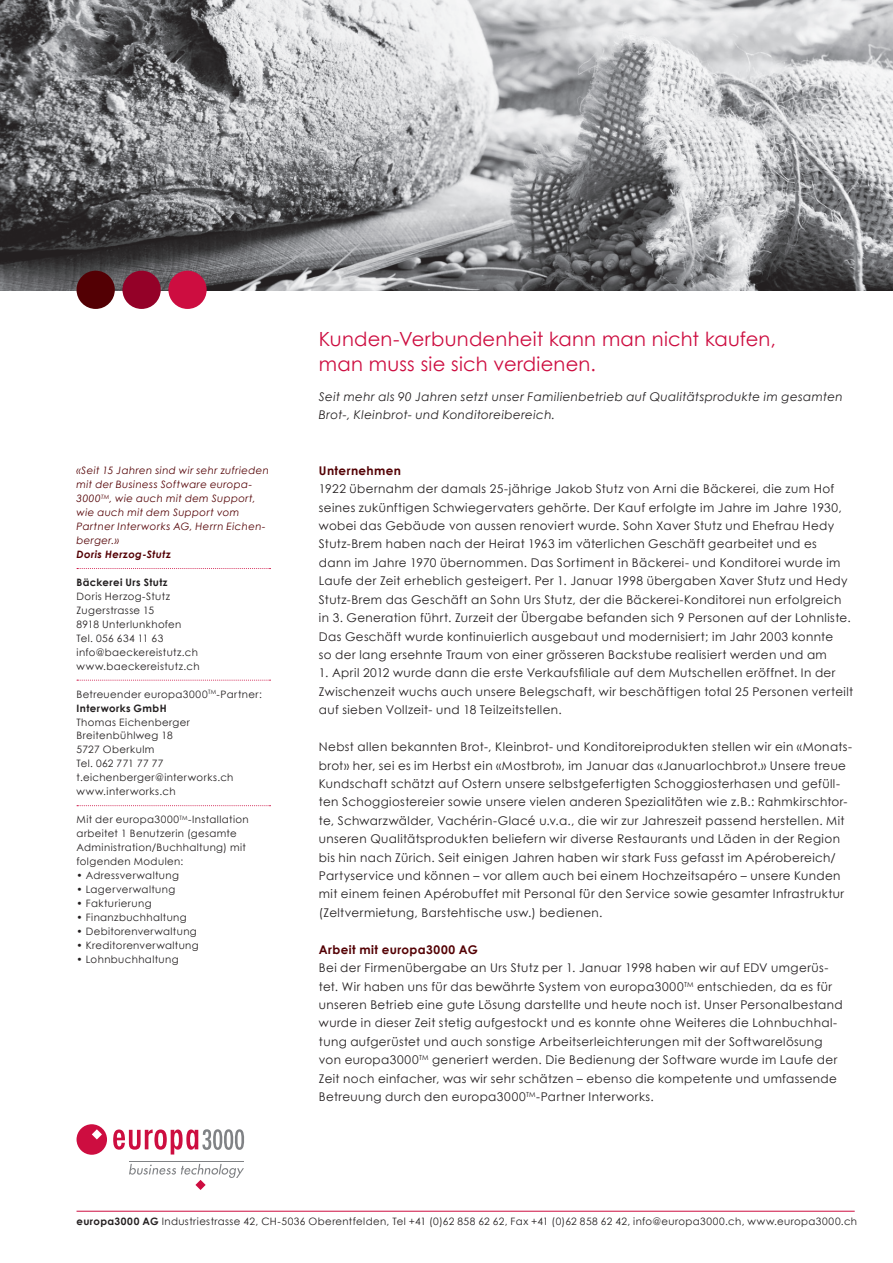
<style>
.page{position:relative;width:893px;height:1263px;background:#fff}
.page>*{position:absolute;margin:0;border:0;box-sizing:border-box;transform-origin:0 0}
.t1{font:19.5px/25.5px "Century Gothic";letter-spacing:.015em;color:#cd0d40}
.t2{font:12px/18.5px "Century Gothic";letter-spacing:.03em;color:#231f20}
.t3{font:italic 12px/18.5px "Century Gothic";letter-spacing:.03em;color:#231f20}
.t4{font:700 12px "Century Gothic";letter-spacing:.035em;color:#530004}
.t5{font:10.2px/14px "Century Gothic";letter-spacing:.035em;color:#231f20}
.t6{font:italic 10.2px/14px "Century Gothic";letter-spacing:.035em;color:#530004}
.t7{font:italic 700 10.2px "Century Gothic";letter-spacing:.045em;color:#530004}
.t8{font:700 10.2px "Century Gothic";letter-spacing:.035em;color:#231f20}
.s1{font-weight:700}
</style>
<div class="page">
<img style="left:0;top:0;width:893px;height:290px">
<svg style="left:77px;top:568px;width:194px;height:1px"></svg>
<svg style="left:77px;top:680px;width:194px;height:1px"></svg>
<svg style="left:77px;top:805px;width:194px;height:1px"></svg>
<hr style="left:77px;top:1211px;width:778px;height:1px;background:#cd0d40">
<div style="left:77px;top:271px;width:38px;height:38px;background:#530004;border-radius:50%"></div>
<div style="left:168px;top:271px;width:39px;height:38px;background:#cd0d40;border-radius:50%"></div>
<div style="left:122px;top:271px;width:39px;height:38px;background:#940128;border-radius:50%"></div>
<hr style="left:129px;top:1161px;width:115px;height:1px;background:#808285">
<svg style="left:77px;top:1124px;width:30px;height:31px"></svg>
<svg style="left:113px;top:1129px;width:131px;height:25px"></svg>
<svg style="left:129px;top:1164px;width:115px;height:26px"></svg>
<p class="t6" style="left:77px;top:464px;width:194px">«Seit 15 Jahren sind wir sehr zufrieden mit der Business Software europa-<br>3000<sup>TM</sup>, wie auch mit dem Support, wie auch mit dem Support vom<br>Partner Interworks AG, Herrn Eichen&shy;berger.»</p>
<p class="t7" style="left:77px;top:547px;width:96px">Doris Herzog-Stutz</p>
<p class="t8" style="left:77px;top:574px;width:93px">Bäckerei Urs Stutz</p>
<p class="t5" style="left:77px;top:589px;width:125px">Doris Herzog-Stutz<br>Zugerstrasse 15<br>8918 Unterlunkhofen<br>Tel. 056 634 11 63 info@baeckereistutz.ch www.baeckereistutz.ch</p>
<p class="t5" style="left:77px;top:687px;width:187px">Betreuender europa3000<sup>TM</sup>-Partner:<br><span class="s1">Interworks GmbH</span></p>
<p class="t5" style="left:77px;top:715px;width:158px">Thomas Eichenberger<br>Breitenbühlweg 18<br>5727 Oberkulm<br>Tel. 062 771 77 77 t.eichenberger@interworks.ch www.interworks.ch</p>
<p class="t5" style="left:77px;top:812px;width:174px">Mit der europa3000<sup>TM</sup>-Installation arbeitet 1 Benutzerin (gesamte<br>Administration/Buchhaltung) mit folgenden Modulen:</p>
<p class="t5" style="left:77px;top:868px;width:104px">• Adressverwaltung</p>
<p class="t5" style="left:77px;top:882px;width:100px">• Lagerverwaltung</p>
<p class="t5" style="left:77px;top:896px;width:77px">• Fakturierung</p>
<p class="t5" style="left:77px;top:910px;width:112px">• Finanzbuchhaltung</p>
<p class="t5" style="left:77px;top:924px;width:122px">• Debitorenverwaltung</p>
<p class="t5" style="left:77px;top:938px;width:124px">• Kreditorenverwaltung</p>
<p class="t5" style="left:77px;top:952px;width:104px">• Lohnbuchhaltung</p>
<h1 class="t1" style="left:319px;top:326px;width:459px">Kunden-Verbundenheit kann man nicht kaufen, man muss sie sich verdienen.</h1>
<p class="t3" style="left:319px;top:387px;width:525px">Seit mehr als 90 Jahren setzt unser Familienbetrieb auf Qualitätsprodukte im gesamten<br>Brot-, Kleinbrot- und Konditoreibereich.</p>
<p class="t4" style="left:319px;top:461px;width:84px">Unternehmen</p>
<p class="t2" style="left:319px;top:479px;width:533px">1922 übernahm der damals 25-jährige Jakob Stutz von Arni die Bäckerei, die zum Hof seines zukünftigen Schwiegervaters gehörte. Der Kauf erfolgte im Jahre im Jahre 1930, wobei das Gebäude von aussen renoviert wurde. Sohn Xaver Stutz und Ehefrau Hedy Stutz-Brem haben nach der Heirat 1963 im väterlichen Geschäft gearbeitet und es dann im Jahre 1970 übernommen. Das Sortiment in Bäckerei- und Konditorei wurde im Laufe der Zeit erheblich gesteigert. Per 1. Januar 1998 übergaben Xaver Stutz und Hedy Stutz-Brem das Geschäft an Sohn Urs Stutz, der die Bäckerei-Konditorei nun erfolgreich in 3. Generation führt. Zurzeit der Übergabe befanden sich 9 Personen auf der Lohnliste.<br>Das Geschäft wurde kontinuierlich ausgebaut und modernisiert; im Jahr 2003 konnte<br>so der lang ersehnte Traum von einer grösseren Backstube realisiert werden und am</p>
<p class="t2" style="left:319px;top:664px;width:536px">1. April 2012 wurde dann die erste Verkaufsfiliale auf dem Mutschellen eröffnet. In der<br>Zwischenzeit wuchs auch unsere Belegschaft, wir beschäftigen total 25 Personen verteilt auf sieben Vollzeit- und 18 Teilzeitstellen.</p>
<p class="t2" style="left:319px;top:737px;width:535px">Nebst allen bekannten Brot-, Kleinbrot- und Konditoreiprodukten stellen wir ein «Monats&shy;brot» her, sei es im Herbst ein «Mostbrot», im Januar das «Januarlochbrot.» Unsere treue Kundschaft schätzt auf Ostern unsere selbstgefertigten Schoggiosterhasen und gefüll&shy;ten Schoggiostereier sowie unsere vielen anderen Spezialitäten wie z.B.: Rahmkirschtor&shy;te, Schwarzwälder, Vachérin-Glacé u.v.a., die wir zur Jahreszeit passend herstellen. Mit unseren Qualitätsprodukten beliefern wir diverse Restaurants und Läden in der Region bis hin nach Zürich. Seit einigen Jahren haben wir stark Fuss gefasst im Apérobereich/ Partyservice und können – vor allem auch bei einem Hochzeitsapéro – unsere Kunden mit einem feinen Apérobuffet mit Personal für den Service sowie gesamter Infrastruktur (Zeltvermietung, Barstehtische usw.) bedienen.</p>
<p class="t4" style="left:319px;top:940px;width:160px">Arbeit mit europa3000 AG</p>
<p class="t2" style="left:319px;top:958px;width:525px">Bei der Firmenübergabe an Urs Stutz per 1. Januar 1998 haben wir auf EDV umgerüs&shy;tet. Wir haben uns für das bewährte System von europa3000<sup>TM</sup> entschieden, da es für unseren Betrieb eine gute Lösung darstellte und heute noch ist. Unser Personalbestand wurde in dieser Zeit stetig aufgestockt und es konnte ohne Weiteres die Lohnbuchhal&shy;tung aufgerüstet und auch sonstige Arbeitserleichterungen mit der Softwarelösung von europa3000<sup>TM</sup> generiert werden. Die Bedienung der Software wurde im Laufe der Zeit noch einfacher, was wir sehr schätzen – ebenso die kompetente und umfassende Betreuung durch den europa3000<sup>TM</sup>-Partner Interworks.</p>
<p class="t5" style="left:77px;top:1214px;width:782px"><span class="s1">europa3000 AG</span> Industriestrasse 42, CH-5036 Oberentfelden, Tel +41 (0)62 858 62 62, Fax +41 (0)62 858 62 42, info@europa3000.ch, www.europa3000.ch</p>
</div>
